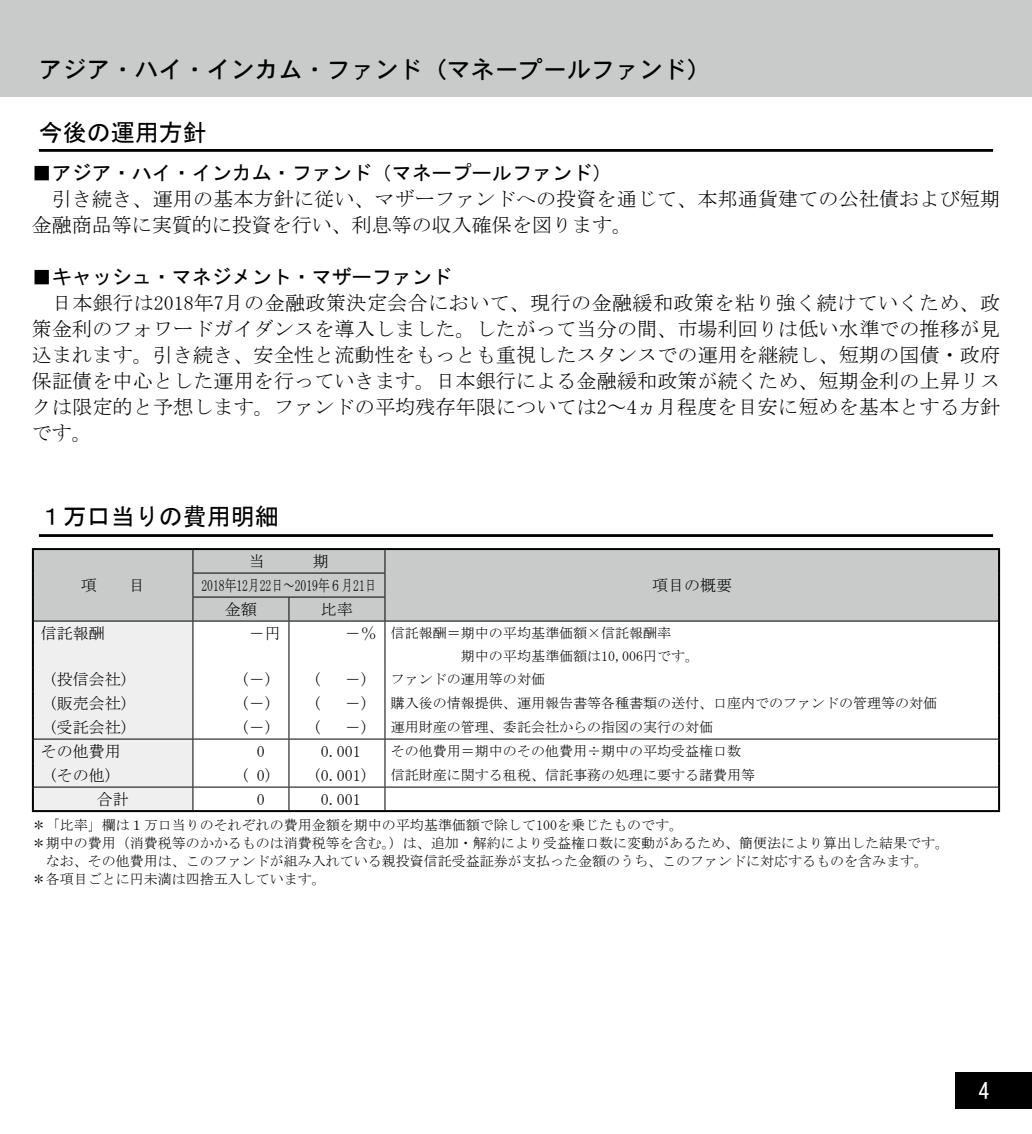
<style>
.page{position:relative;width:1032px;height:1134px;background:#fff}
.page>*{position:absolute;margin:0;border:0;box-sizing:border-box;transform-origin:0 0}
.t1{font:24px "DFHS Gothic W5 WIN RKSJ H";color:#000}
.t2{font:24px "MS Gothic";color:#000}
.t3{font:22px "MS Gothic";color:#fff}
.t4{font:20px/26px "MS Mincho";letter-spacing:.01em;color:#000}
.t5{font:20px "MS Gothic";color:#000}
.t6{font:16px "MS Mincho";color:#000}
.t7{font:16px "MS Mincho";color:#000;scale:.73 1}
.t8{font:14px/18px "MS Mincho";color:#000}
.s1{font-size:16px}
</style>
<div class="page">
<div style="left:0;top:0;width:1032px;height:96px;background:#c9caca"></div>
<div style="left:956px;top:1072px;width:76px;height:36px;background:#000"></div>
<hr style="left:39px;top:534px;width:954px;height:3px;background:#000">
<hr style="left:39px;top:149px;width:954px;height:3px;background:#000">
<div style="left:193px;top:550px;width:805px;height:71px;background:#c9caca"></div>
<hr style="left:32px;top:548px;width:161px;height:2px;background:#000">
<hr style="left:32px;top:550px;width:2px;height:23px;background:#000">
<hr style="left:32px;top:573px;width:2px;height:24px;background:#000">
<hr style="left:32px;top:597px;width:2px;height:24px;background:#000">
<hr style="left:193px;top:548px;width:807px;height:2px;background:#000">
<hr style="left:998px;top:550px;width:2px;height:23px;background:#000">
<hr style="left:998px;top:573px;width:2px;height:24px;background:#000">
<hr style="left:998px;top:597px;width:2px;height:24px;background:#000">
<hr style="left:32px;top:621px;width:2px;height:24px;background:#000">
<hr style="left:998px;top:621px;width:2px;height:24px;background:#000">
<hr style="left:32px;top:645px;width:2px;height:22px;background:#000">
<hr style="left:998px;top:645px;width:2px;height:22px;background:#000">
<hr style="left:32px;top:667px;width:2px;height:24px;background:#000">
<hr style="left:998px;top:667px;width:2px;height:24px;background:#000">
<hr style="left:32px;top:691px;width:2px;height:24px;background:#000">
<hr style="left:998px;top:691px;width:2px;height:24px;background:#000">
<hr style="left:32px;top:715px;width:2px;height:24px;background:#000">
<hr style="left:998px;top:715px;width:2px;height:24px;background:#000">
<hr style="left:32px;top:739px;width:2px;height:24px;background:#000">
<hr style="left:998px;top:739px;width:2px;height:24px;background:#000">
<hr style="left:32px;top:763px;width:2px;height:24px;background:#000">
<hr style="left:998px;top:763px;width:2px;height:24px;background:#000">
<hr style="left:32px;top:787px;width:2px;height:23px;background:#000">
<hr style="left:998px;top:787px;width:2px;height:23px;background:#000">
<hr style="left:32px;top:810px;width:968px;height:2px;background:#000">
<hr style="left:192px;top:573px;width:97px;height:1px;background:#000">
<hr style="left:289px;top:573px;width:96px;height:1px;background:#000">
<hr style="left:192px;top:597px;width:97px;height:1px;background:#000">
<hr style="left:289px;top:597px;width:96px;height:1px;background:#000">
<hr style="left:34px;top:621px;width:255px;height:1px;background:#000">
<hr style="left:289px;top:621px;width:96px;height:1px;background:#000">
<hr style="left:385px;top:621px;width:613px;height:1px;background:#000">
<hr style="left:34px;top:739px;width:255px;height:1px;background:#000">
<hr style="left:289px;top:739px;width:96px;height:1px;background:#000">
<hr style="left:385px;top:739px;width:613px;height:1px;background:#000">
<hr style="left:34px;top:787px;width:255px;height:1px;background:#000">
<svg style="left:33px;top:550px;width:160px;height:261px"></svg>
<hr style="left:289px;top:787px;width:96px;height:1px;background:#000">
<svg style="left:288px;top:598px;width:1px;height:212px"></svg>
<hr style="left:385px;top:787px;width:613px;height:1px;background:#000">
<svg style="left:384px;top:550px;width:1px;height:260px"></svg>
<h1 class="t1" style="left:39px;top:57px;width:674px">アジア・ハイ・インカム・ファンド（マネープールファンド）</h1>
<h1 class="t2" style="left:39px;top:120px;width:170px">今後の運用方針</h1>
<h3 class="t5" style="left:32px;top:162px;width:582px">■アジア・ハイ・インカム・ファンド（マネープールファンド）</h3>
<h3 class="t4" style="left:32px;top:185px;width:969px;text-indent:20px">引き続き、運用の基本方針に従い、マザーファンドへの投資を通じて、本邦通貨建ての公社債および短期金融商品等に実質的に投資を行い、利息等の収入確保を図ります。</h3>
<h3 class="t5" style="left:32px;top:266px;width:422px">■キャッシュ・マネジメント・マザーファンド</h3>
<p class="t4" style="left:32px;top:289px;width:970px;text-align:justify;text-indent:20px">日本銀行は2018年7月の金融政策決定会合において、現行の金融緩和政策を粘り強く続けていくため、政策金利のフォワードガイダンスを導入しました。したがって当分の間、市場利回りは低い水準での推移が見込まれます。引き続き、安全性と流動性をもっとも重視したスタンスでの運用を継続し、短期の国債・政府保証債を中心とした運用を行っていきます。日本銀行による金融緩和政策が続くため、短期金利の上昇リスクは限定的と予想します。ファンドの平均残存年限については2～4ヵ月程度を目安に短めを基本とする方針です。</p>
<h1 class="t2" style="left:39px;top:504px;width:241px">１万口当りの費用明細</h1>
<p class="t6" style="left:81px;top:577px;width:66px">項　　目</p>
<p class="t7" style="left:201px;top:577px;width:242px">2018年12月22日～2019年６月21日</p>
<p class="t6" style="left:652px;top:577px;width:81px">項目の概要</p>
<p class="t6" style="left:225px;top:601px;width:33px">金額</p>
<p class="t6" style="left:321px;top:601px;width:33px">比率</p>
<p class="t6" style="left:41px;top:625px;width:65px">信託報酬</p>
<p class="t6" style="left:249px;top:625px;width:33px">－円</p>
<p class="t8" style="left:391px;top:622px;width:309px;line-height:22.8px;text-indent:-46px"><span class="s1">－％</span> 信託報酬＝期中の平均基準価額×信託報酬率<br>　　　　　期中の平均基準価額は10,006円です。</p>
<p class="t6" style="left:49px;top:671px;width:82px">(投信会社)</p>
<p class="t6" style="left:241px;top:671px;width:33px">(－)</p>
<p class="t6" style="left:313px;top:671px;width:9px">(</p>
<p class="t6" style="left:345px;top:671px;width:25px">－)</p>
<p class="t8" style="left:391px;top:670px;width:155px">ファンドの運用等の対価</p>
<p class="t6" style="left:49px;top:695px;width:82px">(販売会社)</p>
<p class="t6" style="left:241px;top:695px;width:33px">(－)</p>
<p class="t6" style="left:313px;top:695px;width:9px">(</p>
<p class="t6" style="left:345px;top:695px;width:25px">－)</p>
<p class="t8" style="left:391px;top:694px;width:547px">購入後の情報提供、運用報告書等各種書類の送付、口座内でのファンドの管理等の対価</p>
<p class="t6" style="left:49px;top:719px;width:82px">(受託会社)</p>
<p class="t6" style="left:241px;top:719px;width:33px">(－)</p>
<p class="t6" style="left:313px;top:719px;width:9px">(</p>
<p class="t6" style="left:345px;top:719px;width:25px">－)</p>
<p class="t8" style="left:391px;top:718px;width:323px">運用財産の管理、委託会社からの指図の実行の対価</p>
<p class="t6" style="left:41px;top:743px;width:81px">その他費用</p>
<p class="t6" style="left:257px;top:743px;width:9px">0</p>
<p class="t6" style="left:321px;top:743px;width:41px">0.001</p>
<p class="t8" style="left:391px;top:742px;width:351px">その他費用＝期中のその他費用÷期中の平均受益権口数</p>
<p class="t6" style="left:49px;top:767px;width:65px">(その他)</p>
<p class="t6" style="left:241px;top:767px;width:33px">( 0)</p>
<p class="t6" style="left:313px;top:767px;width:57px">(0.001)</p>
<p class="t8" style="left:391px;top:766px;width:365px">信託財産に関する租税、信託事務の処理に要する諸費用等</p>
<p class="t6" style="left:97px;top:791px;width:34px">合計</p>
<p class="t6" style="left:257px;top:791px;width:9px">0</p>
<p class="t6" style="left:321px;top:791px;width:41px">0.001</p>
<p class="t8" style="left:32px;top:816px;width:919px">＊「比率」欄は１万口当りのそれぞれの費用金額を期中の平均基準価額で除して100を乗じたものです。<br>＊期中の費用（消費税等のかかるものは消費税等を含む。）は、追加・解約により受益権口数に変動があるため、簡便法により算出した結果です。　なお、その他費用は、このファンドが組み入れている親投資信託受益証券が支払った金額のうち、このファンドに対応するものを含みます。<br>＊各項目ごとに円未満は四捨五入しています。</p>
<h2 class="t3" style="left:978px;top:1080px;width:12px">4</h2>
</div>
